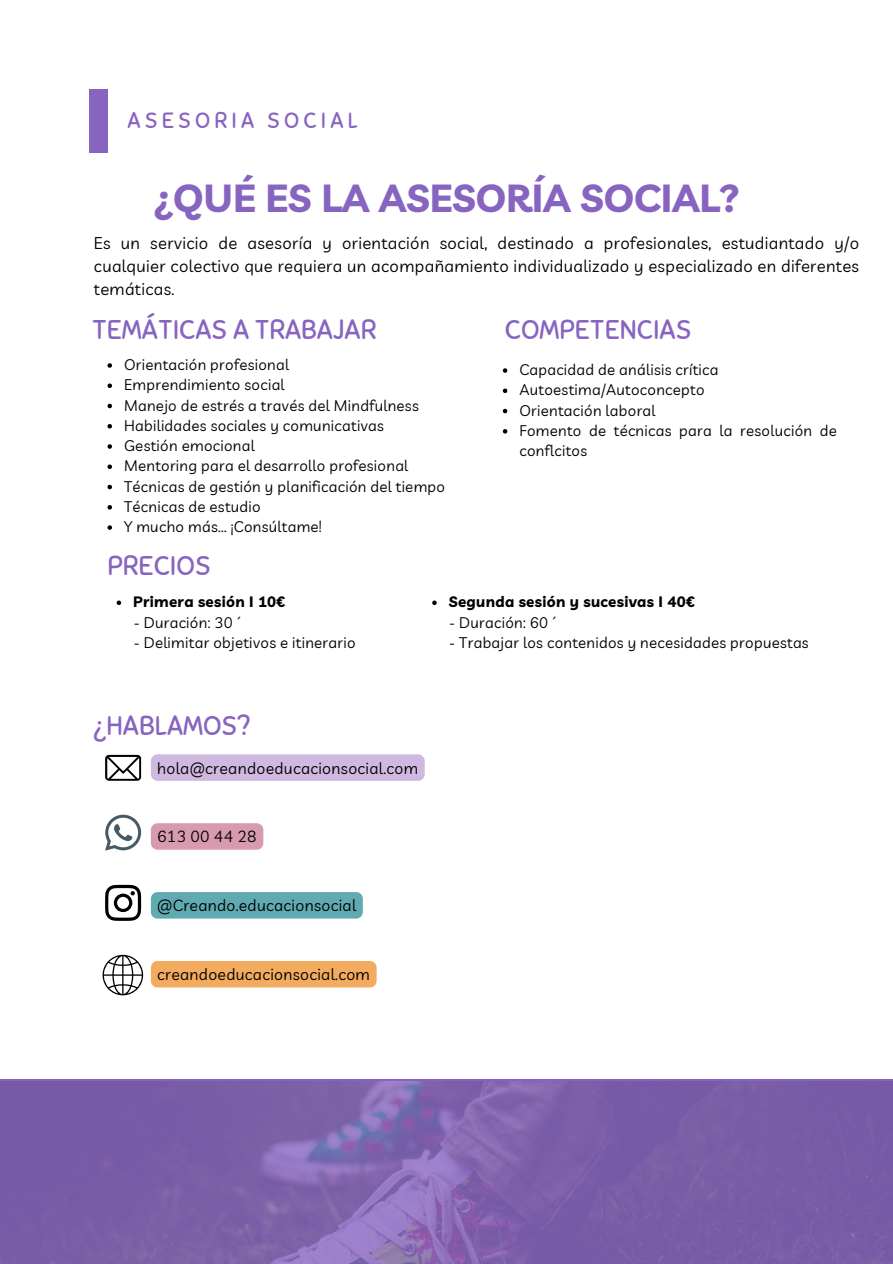
<style>
.page{position:relative;width:893px;height:1264px;background:#fff}
.page>*{position:absolute;margin:0;border:0;box-sizing:border-box;transform-origin:0 0}
.t1{font:700 39px "Livvic";color:#8864c1}
.t2{font:27px "Sniglet";color:#8864c1}
.t3{font:22.05px "Sniglet";letter-spacing:.19em;color:#8864c1}
.t4{font:16.65px/22.5px "Livvic";letter-spacing:.02em;color:#000;text-align:justify}
.t5{font:15.75px "Livvic";letter-spacing:.02em;color:#000}
.t6{font:15px/20.2px "Livvic";letter-spacing:.02em;color:#000}
.t7{font:700 15px "Livvic";letter-spacing:.02em;color:#000}
</style>
<div class="page">
<div style="left:89px;top:89px;width:18px;height:63px;background:#8864c1"></div>
<img style="left:0;top:1081px;width:892px;height:182px">
<svg style="left:105px;top:755px;width:36px;height:25px"></svg>
<svg style="left:105px;top:814px;width:36px;height:36px"></svg>
<svg style="left:105px;top:884px;width:36px;height:36px"></svg>
<svg style="left:103px;top:954px;width:40px;height:41px"></svg>
<svg style="left:107px;top:363px;width:5px;height:5px"></svg>
<svg style="left:107px;top:383px;width:5px;height:5px"></svg>
<svg style="left:107px;top:404px;width:5px;height:4px"></svg>
<svg style="left:107px;top:424px;width:5px;height:4px"></svg>
<svg style="left:107px;top:444px;width:5px;height:5px"></svg>
<svg style="left:107px;top:464px;width:5px;height:5px"></svg>
<svg style="left:107px;top:485px;width:5px;height:4px"></svg>
<svg style="left:107px;top:505px;width:5px;height:4px"></svg>
<svg style="left:107px;top:525px;width:5px;height:5px"></svg>
<div style="left:151px;top:754px;width:273px;height:26px;background:#d0b9e1;border-radius:7px"></div>
<div style="left:151px;top:823px;width:112px;height:26px;background:#d89aae"></div>
<div style="left:151px;top:892px;width:212px;height:26px;background:#60aab1;border-radius:7px"></div>
<div style="left:151px;top:961px;width:225px;height:26px;background:#f3ab5f;border-radius:7px"></div>
<svg style="left:503px;top:368px;width:4px;height:5px"></svg>
<svg style="left:503px;top:388px;width:4px;height:5px"></svg>
<svg style="left:503px;top:409px;width:4px;height:4px"></svg>
<svg style="left:503px;top:429px;width:4px;height:4px"></svg>
<svg style="left:117px;top:600px;width:4px;height:5px"></svg>
<svg style="left:432px;top:600px;width:4px;height:5px"></svg>
<h3 class="t3" style="left:127px;top:107px;width:232px">ASESORIA SOCIAL</h3>
<p class="t1" style="left:153px;top:173px;width:588px">¿QUÉ ES LA ASESORÍA SOCIAL?</p>
<h1 class="t4" style="left:94px;top:232px;width:766px">Es un servicio de asesoría y orientación social, destinado a profesionales, estudiantado y/o cualquier colectivo que requiera un acompañamiento individualizado y especializado en diferentes temáticas.</h1>
<p class="t2" style="left:92px;top:313px;width:285px">TEMÁTICAS A TRABAJAR</p>
<h2 class="t6" style="left:124px;top:354px;width:166px">Orientación profesional</h2>
<h2 class="t6" style="left:124px;top:374px;width:162px">Emprendimiento social</h2>
<p class="t6" style="left:124px;top:395px;width:296px">Manejo de estrés a través del Mindfulness</p>
<p class="t6" style="left:124px;top:415px;width:261px">Habilidades sociales y comunicativas</p>
<p class="t6" style="left:124px;top:435px;width:132px">Gestión emocional</p>
<p class="t6" style="left:124px;top:455px;width:286px">Mentoring para el desarrollo profesional</p>
<p class="t6" style="left:124px;top:476px;width:322px">Técnicas de gestión y planificación del tiempo</p>
<p class="t6" style="left:124px;top:496px;width:138px">Técnicas de estudio</p>
<p class="t6" style="left:124px;top:516px;width:199px">Y mucho más... ¡Consúltame!</p>
<p class="t2" style="left:505px;top:313px;width:188px">COMPETENCIAS</p>
<h2 class="t6" style="left:519px;top:359px;width:201px">Capacidad de análisis crítica</h2>
<p class="t6" style="left:519px;top:379px;width:187px">Autoestima/Autoconcepto</p>
<p class="t6" style="left:519px;top:400px;width:138px">Orientación laboral</p>
<p class="t6" style="left:519px;top:420px;width:319px">Fomento de técnicas para la resolución de conflcitos</p>
<p class="t2" style="left:108px;top:549px;width:105px">PRECIOS</p>
<p class="t7" style="left:133px;top:592px;width:154px">Primera sesión I 10€</p>
<p class="t6" style="left:134px;top:611px;width:110px">- Duración: 30´</p>
<h2 class="t6" style="left:134px;top:632px;width:223px">- Delimitar objetivos e itinerario</h2>
<p class="t2" style="left:94px;top:709px;width:157px">¿HABLAMOS?</p>
<p class="t5" style="left:157px;top:757px;width:262px">hola@creandoeducacionsocial.com</p>
<p class="t5" style="left:157px;top:826px;width:101px">613 00 44 28</p>
<p class="t5" style="left:157px;top:895px;width:200px">@Creando.educacionsocial</p>
<p class="t5" style="left:157px;top:964px;width:214px">creandoeducacionsocial.com</p>
<p class="t7" style="left:449px;top:592px;width:248px">Segunda sesión y sucesivas I 40€</p>
<p class="t6" style="left:449px;top:611px;width:110px">- Duración: 60´</p>
<p class="t6" style="left:449px;top:632px;width:361px">- Trabajar los contenidos y necesidades propuestas</p>
</div>
